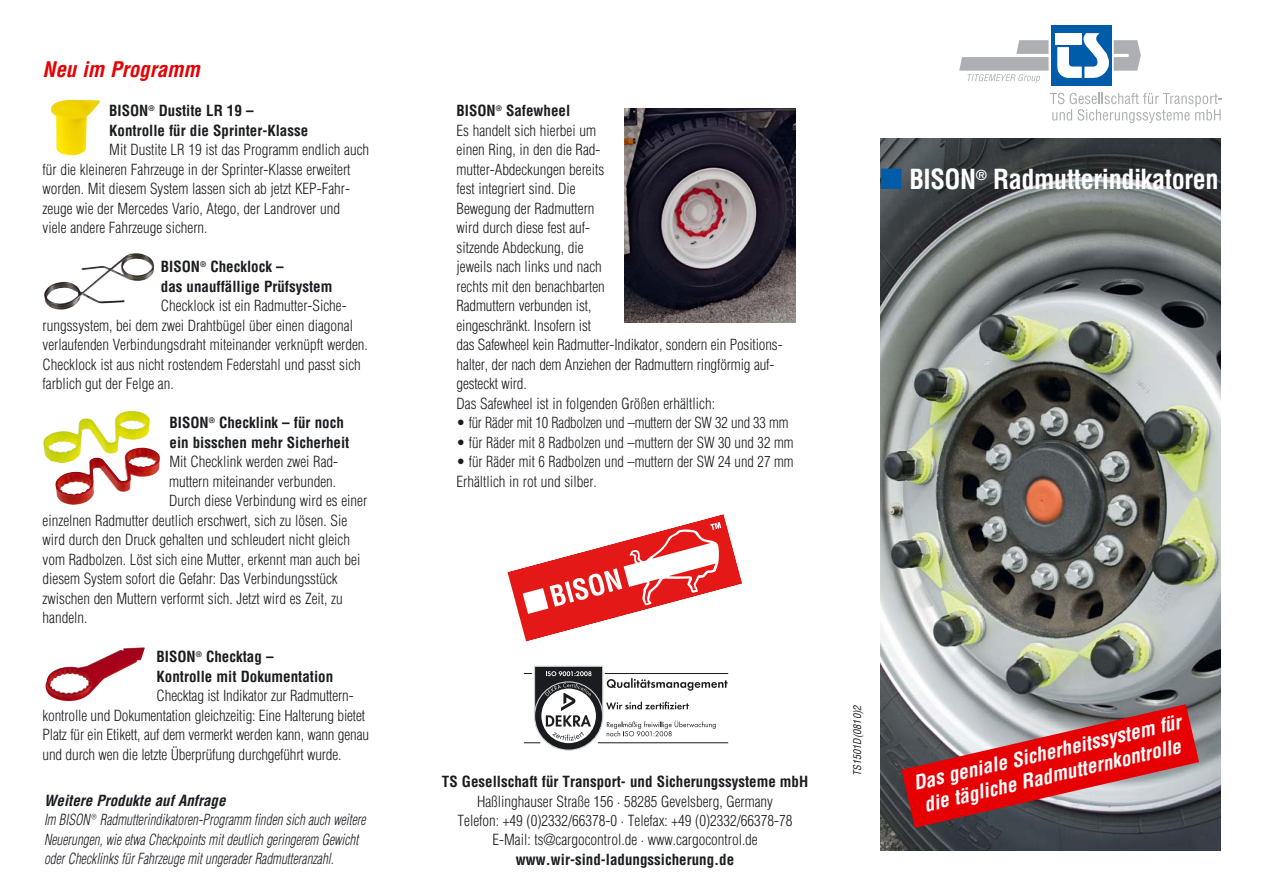
<style>
.page{position:relative;width:1263px;height:893px;background:#fff}
.page>*{position:absolute;margin:0;border:0;box-sizing:border-box;transform-origin:0 0}
.t1{font:700 condensed 27px "Helvetica Com";letter-spacing:-.015em;color:#fff}
.t2{font:italic 700 condensed 21px "Helvetica Com";color:#e60004}
.t3{font:italic 700 condensed 19.5px/23.4px "Helvetica Com";color:#fff}
.t4{font:300 condensed 15px/19.5px "Helvetica Com";color:#1b1c20}
.t5{font:700 condensed 15px/19.5px "Helvetica Com";color:#1b1c20}
.t6{font:italic 300 condensed 15px/19.5px "Helvetica Com";color:#1b1c20;scale:.88 1}
.t7{font:italic condensed 10.5px "Helvetica Com";color:#1b1c20}
.s1{font-weight:700}
.s2{font-size:12px}
.s3{color:#005ca9}
</style>
<div class="page">
<img style="left:880px;top:139px;width:340px;height:711px">
<svg style="left:901px;top:704px;width:298px;height:124px;background:#b44b4f"></svg>
<div style="left:1051px;top:25px;width:60px;height:61px;background:#005ca9"></div>
<svg style="left:959px;top:40px;width:89px;height:43px"></svg>
<svg style="left:1050px;top:93px;width:172px;height:30px"></svg>
<div style="left:1055px;top:33px;width:27px;height:11px;background:#fff"></div>
<svg style="left:1057px;top:33px;width:84px;height:45px"></svg>
<img style="left:45px;top:647px;width:100px;height:54px">
<img style="left:43px;top:411px;width:107px;height:51px">
<img style="left:55px;top:448px;width:105px;height:57px">
<img style="left:44px;top:253px;width:110px;height:57px">
<img style="left:51px;top:100px;width:49px;height:55px">
<svg style="left:535px;top:682px;width:68px;height:68px"></svg>
<svg style="left:524px;top:666px;width:204px;height:77px"></svg>
<svg style="left:507px;top:514px;width:235px;height:128px"></svg>
<img style="left:625px;top:108px;width:170px;height:214px">
<h2 class="t2" style="left:43px;top:62px;width:159px">Neu im Programm</h2>
<p class="t5" style="left:109px;top:102px;width:201px">BISON<sup>®</sup> Dustite LR 19 –<br>Kontrolle für die Sprinter-Klasse</p>
<p class="t4" style="left:43px;top:141px;width:328px;text-indent:67px">Mit Dustite LR 19 ist das Programm endlich auch für die kleineren Fahrzeuge in der Sprinter-Klasse erweitert worden. Mit diesem System lassen sich ab jetzt KEP-Fahr - zeuge wie der Mercedes Vario, Atego, der Landrover und<br>viele andere Fahrzeuge sichern.</p>
<p class="t5" style="left:161px;top:258px;width:173px">BISON<sup>®</sup> Checklock –<br>das unauffällige Prüfsystem</p>
<p class="t4" style="left:43px;top:297px;width:327px;text-indent:118px">Checklock ist ein Radmutter-Siche&shy;rungssystem, bei dem zwei Drahtbügel über einen diagonal verlaufenden Verbindungsdraht miteinander verknüpft werden.<br>Checklock ist aus nicht rostendem Federstahl und passt sich farblich gut der Felge an.</p>
<p class="t5" style="left:169px;top:414px;width:181px">BISON<sup>®</sup> Checklink – für noch ein bisschen mehr Sicherheit</p>
<p class="t4" style="left:169px;top:453px;width:170px">Mit Checklink werden zwei Rad -</p>
<p class="t4" style="left:169px;top:473px;width:169px">muttern miteinander verbunden.</p>
<p class="t4" style="left:169px;top:492px;width:200px">Durch diese Verbindung wird es einer</p>
<p class="t4" style="left:43px;top:512px;width:306px">einzelnen Radmutter deutlich erschwert, sich zu lösen. Sie</p>
<p class="t4" style="left:43px;top:531px;width:309px">wird durch den Druck gehalten und schleudert nicht gleich</p>
<p class="t4" style="left:43px;top:551px;width:319px">vom Radbolzen. Löst sich eine Mutter, erkennt man auch bei</p>
<p class="t4" style="left:43px;top:570px;width:297px">diesem System sofort die Gefahr: Das Verbindungsstück</p>
<p class="t4" style="left:43px;top:590px;width:302px">zwischen den Muttern verformt sich. Jetzt wird es Zeit, zu</p>
<p class="t4" style="left:43px;top:609px;width:46px">handeln.</p>
<p class="t5" style="left:157px;top:648px;width:178px">BISON<sup>®</sup> Checktag –<br>Kontrolle mit Dokumentation</p>
<p class="t4" style="left:43px;top:687px;width:328px;text-indent:114px">Checktag ist Indikator zur Radmuttern&shy;kontrolle und Dokumentation gleichzeitig: Eine Halterung bietet Platz für ein Etikett, auf dem vermerkt werden kann, wann genau und durch wen die letzte Überprüfung durchgeführt wurde.</p>
<p class="t6" style="left:44px;top:792px;width:367px"><span class="s1">Weitere Produkte auf Anfrage<br></span>Im BISON <span class="s2">®</span> Radmutterindikatoren-Programm finden sich auch weitere Neuerungen, wie etwa Checkpoints mit deutlich geringerem Gewicht oder Checklinks für Fahrzeuge mit ungerader Radmutteranzahl.</p>
<p class="t4" style="left:456px;top:102px;width:328px"><span class="s1">BISON</span><sup>®</sup> <span class="s1">Safewheel<br></span>Es handelt sich hierbei um<br>einen Ring, in den die Rad-<br>mutter-Abdeckungen bereits<br>fest integriert sind. Die<br>Bewegung der Radmuttern<br>wird durch diese fest auf -<br>sitzende Abdeckung, die<br>jeweils nach links und nach<br>rechts mit den benachbarten<br>Radmuttern verbunden ist,<br>eingeschränkt. Insofern ist<br>das Safewheel kein Radmutter-Indikator, sondern ein Positions&shy;halter, der nach dem Anziehen der Radmuttern ring förmig auf - gesteckt wird.<br>Das Safewheel ist in folgenden Größen erhältlich:</p>
<p class="t4" style="left:456px;top:414px;width:333px">• für Räder mit 10 Radbolzen und –muttern der SW 32 und 33 mm</p>
<p class="t4" style="left:456px;top:434px;width:338px">• für Räder mit 8 Radbolzen und –muttern der SW 30 und 32 mm</p>
<p class="t4" style="left:456px;top:453px;width:338px">• für Räder mit 6 Radbolzen und –muttern der SW 24 und 27 mm<br>Erhältlich in rot und silber.</p>
<h1 class="t1" style="left:880px;top:169px;width:340px"><span class="s3">■</span> BISON<sup>®</sup> Radmutterindikatoren</h1>
<p class="t5" style="left:442px;top:773px;width:368px">TS Gesellschaft für Transport- und Sicherungssysteme mbH</p>
<p class="t4" style="left:458px;top:793px;width:336px;text-align:center">Haßlinghauser Straße 156 · 58285 Gevelsberg, Germany<br>Telefon: +49 (0)2332/66378-0 · Telefax: +49 (0)2332/66378-78<br>E-Mail: ts@cargocontrol.de · www.cargocontrol.de</p>
<p class="t5" style="left:516px;top:850px;width:220px">www.wir-sind-ladungssicherung.de</p>
<p class="t7" style="left:851px;top:776px;width:72px;rotate:-90deg">TS1501D(0810)2</p>
<h3 class="t3" style="left:911px;top:773px;width:275px;rotate:-13deg">Das geniale Sicherheitssystem für die tägliche Radmutternkontrolle</h3>
</div>
